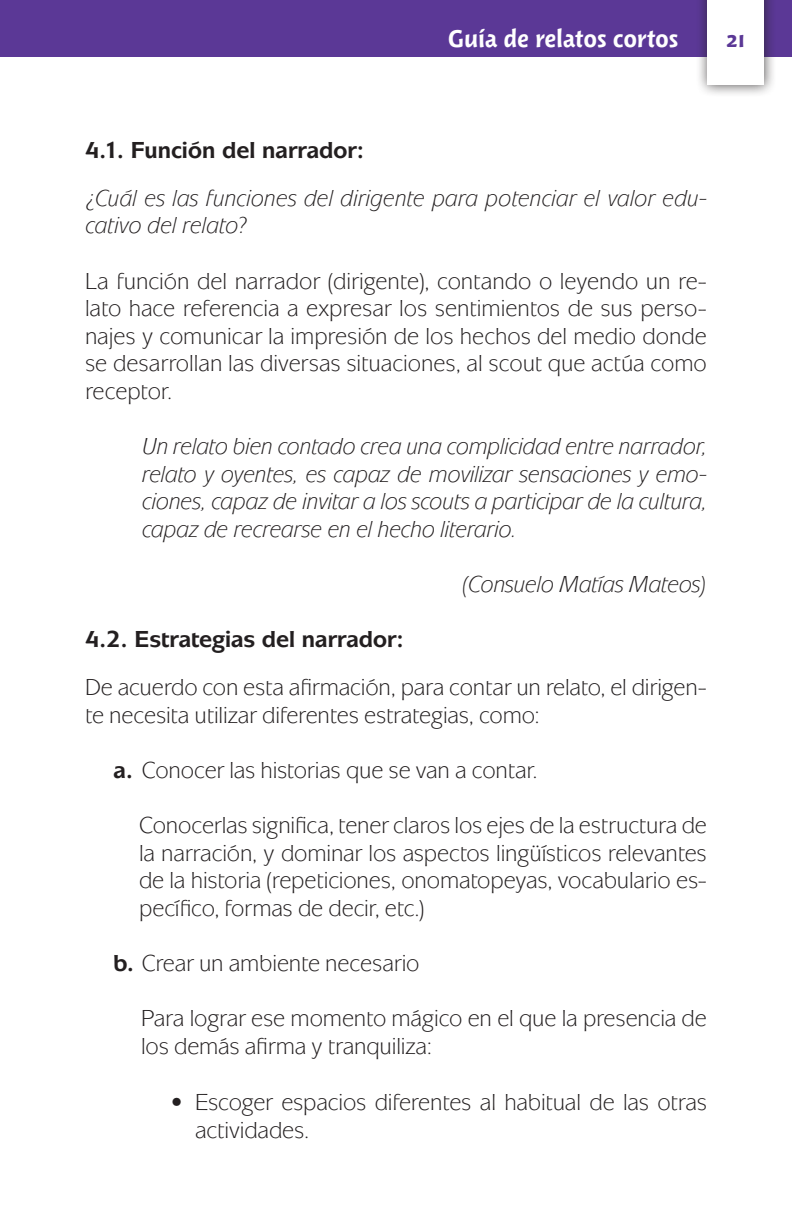
<style>
.page{position:relative;width:792px;height:1224px;background:#fff}
.page>*{position:absolute;margin:0;border:0;box-sizing:border-box;transform-origin:0 0}
.t1{font:600 28px "Woodland ITC Std";letter-spacing:-.005em;color:#fff}
.t2{font:600 26px "Woodland ITC Std";color:#5b3896}
.Relatos_Textos{font:24px/27.6px "Mixage ITC Std";letter-spacing:-.005em;color:#231f20}
.Relatos_Citas{font:italic 24px/27.6px "Mixage ITC Std";letter-spacing:-.015em;color:#231f20;text-align:justify}
.Relatos_Textos-2{font:italic 24px/27.6px "Mixage ITC Std";letter-spacing:-.005em;color:#231f20}
.Relatos_Subtitulos{font:700 24px "Mixage ITC Std";color:#231f20}
.s1{font-weight:700}
.s2{font-family:"Optima LT Std";font-weight:700}
</style>
<div class="page">
<div style="left:0;top:0;width:792px;height:57px;background:#5b3896"></div>
<div style="left:696px;top:0;width:80px;height:97px;background:#231f20;opacity:.75"></div>
<div style="left:708px;top:0;width:56px;height:85px;background:#fff"></div>
<p class="t1" style="left:448px;top:24px;width:232px">Guía de relatos cortos</p>
<p class="t2" style="left:726px;top:25px;width:21px">21</p>
<p class="Relatos_Subtitulos" style="left:85px;top:136px;width:280px">4.1. Función del narrador:</p>
<p class="Relatos_Textos-2" style="left:85px;top:184px;width:623px">¿Cuál es las funciones del dirigente para potenciar el valor edu&shy;cativo del relato?</p>
<p class="Relatos_Textos" style="left:85px;top:267px;width:623px;text-align:justify">La función del narrador (dirigente), contando o leyendo un re&shy;lato hace referencia a expresar los sentimientos de sus perso&shy;najes y comunicar la impresión de los hechos del medio donde se desarrollan las diversas situaciones, al scout que actúa como receptor.</p>
<p class="Relatos_Citas" style="left:142px;top:432px;width:567px">Un relato bien contado crea una complicidad entre narrador, relato y oyentes, es capaz de movilizar sensaciones y emo&shy;ciones, capaz de invitar a los scouts a participar de la cultura, capaz de recrearse en el hecho literario.</p>
<p class="Relatos_Citas" style="left:461px;top:570px;width:247px">(Consuelo Matías Mateos)</p>
<p class="Relatos_Subtitulos" style="left:85px;top:625px;width:320px">4.2. Estrategias del narrador:</p>
<p class="Relatos_Textos" style="left:85px;top:673px;width:623px">De acuerdo con esta afirmación, para contar un relato, el dirigen&shy;te necesita utilizar diferentes estrategias, como:</p>
<p class="Relatos_Textos" style="left:113px;top:756px;width:426px"><span class="s1">a.</span> Conocer las historias que se van a contar.</p>
<p class="Relatos_Textos" style="left:139px;top:811px;width:569px;text-align:justify">Conocerlas significa, tener claros los ejes de la estructura de la narración, y dominar los aspectos lingüísticos relevantes de la historia (repeticiones, onomatopeyas, vocabulario es&shy;pecífico, formas de decir, etc.)</p>
<p class="Relatos_Textos" style="left:113px;top:949px;width:308px"><span class="s1">b.</span> Crear un ambiente necesario</p>
<p class="Relatos_Textos" style="left:141px;top:1004px;width:567px">Para lograr ese momento mágico en el que la presencia de los demás afirma y tranquiliza:</p>
<p class="Relatos_Textos" style="left:195px;top:1088px;width:513px;text-indent:-26px"><span class="s2">•</span> Escoger espacios diferentes al habitual de las otras actividades.</p>
</div>
